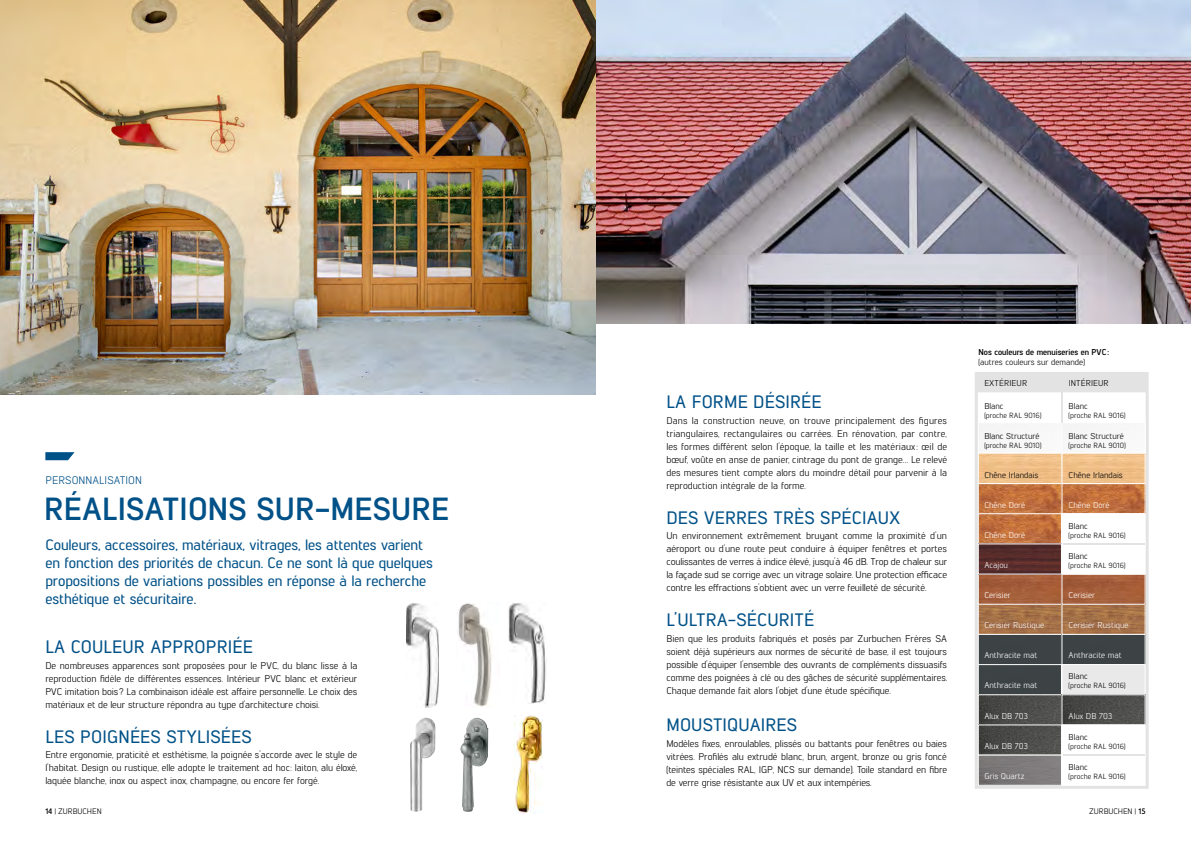
<style>
.page{position:relative;width:1191px;height:842px;background:#fff}
.page>*{position:absolute;margin:0;border:0;box-sizing:border-box;transform-origin:0 0}
.t1{font:700 32px "Lintel";letter-spacing:.005em;color:#005188}
.t2{font:500 18px "Lintel";letter-spacing:.005em;color:#005188}
.t3{font:500 15px/18px "Lintel";letter-spacing:-.005em;color:#005188}
.t4{font:11px "Lintel";letter-spacing:.005em;color:#005188}
.t5{font:9.8px/13px "Lintel";letter-spacing:-.01em;color:#000;text-align:justify}
.t6{font:8.5px "Lintel";color:#fff}
.t7{font:8.5px "Lintel";color:#000}
.t8{font:700 8.5px "Lintel";color:#000}
.t9{font:8px "Lintel";letter-spacing:-.005em;color:#000}
.t10{font:7.5px "Lintel";color:#000}
.s1{font-weight:700}
</style>
<div class="page">
<svg style="left:974px;top:372px;width:174px;height:417px;background:#e0dbd8"></svg>
<svg style="left:45px;top:452px;width:30px;height:8px"></svg>
<img style="left:979px;top:424px;width:81px;height:28px">
<div style="left:977px;top:422px;width:85px;height:32px;border:1px solid #fff"></div>
<div style="left:1062px;top:423px;width:83px;height:30px;background:#f7f7f7"></div>
<svg style="left:979px;top:485px;width:81px;height:27px;background:#c06e3c"></svg>
<div style="left:977px;top:483px;width:85px;height:31px;border:1px solid #fff"></div>
<svg style="left:1063px;top:485px;width:80px;height:27px;background:#c06e3c"></svg>
<img style="left:979px;top:515px;width:81px;height:27px">
<div style="left:977px;top:513px;width:85px;height:31px;border:1px solid #fff"></div>
<div style="left:1061px;top:513px;width:84px;height:31px;background:#fff"></div>
<img style="left:979px;top:606px;width:81px;height:27px">
<div style="left:977px;top:604px;width:85px;height:31px;border:1px solid #fff"></div>
<svg style="left:1063px;top:606px;width:80px;height:27px;background:#a47047"></svg>
<div style="left:978px;top:574px;width:83px;height:30px;background:#a55e3a"></div>
<div style="left:977px;top:574px;width:85px;height:31px;border:1px solid #fff"></div>
<div style="left:1062px;top:574px;width:83px;height:30px;background:#a55e3a"></div>
<div style="left:1061px;top:574px;width:84px;height:31px;border:1px solid #fff"></div>
<div style="left:978px;top:634px;width:83px;height:31px;background:#3d4345"></div>
<div style="left:977px;top:634px;width:85px;height:31px;border:1px solid #fff"></div>
<div style="left:1062px;top:634px;width:83px;height:31px;background:#3d4345"></div>
<div style="left:1061px;top:634px;width:84px;height:31px;border:1px solid #fff"></div>
<div style="left:979px;top:666px;width:81px;height:27px;background:#3d4345"></div>
<div style="left:977px;top:664px;width:85px;height:31px;border:1px solid #fff"></div>
<div style="left:1061px;top:664px;width:84px;height:31px;background:#e9e9e9;border:1px solid #fff"></div>
<div style="left:978px;top:695px;width:83px;height:30px;background:linear-gradient(to right,#3f403d,#555552)"></div>
<div style="left:977px;top:694px;width:85px;height:31px;border:1px solid #fff"></div>
<img style="left:1063px;top:696px;width:80px;height:27px">
<div style="left:1061px;top:694px;width:84px;height:31px;border:1px solid #fff"></div>
<div style="left:978px;top:725px;width:83px;height:30px;background:linear-gradient(to right,#40403d,#555552)"></div>
<div style="left:977px;top:724px;width:85px;height:32px;border:1px solid #fff"></div>
<div style="left:1061px;top:724px;width:84px;height:32px;background:#fff;border:1px solid #fff"></div>
<div style="left:978px;top:755px;width:83px;height:30px;background:#7d7a7a"></div>
<div style="left:977px;top:755px;width:85px;height:31px;border:1px solid #fff"></div>
<div style="left:1061px;top:755px;width:84px;height:31px;background:#fff"></div>
<div style="left:978px;top:453px;width:83px;height:30px;background:#f0c089"></div>
<div style="left:977px;top:453px;width:85px;height:31px;border:1px solid #fff"></div>
<div style="left:1062px;top:453px;width:83px;height:30px;background:#f0c089"></div>
<div style="left:1061px;top:453px;width:84px;height:31px;border:1px solid #fff"></div>
<div style="left:977px;top:392px;width:85px;height:31px;background:#fff"></div>
<div style="left:1061px;top:392px;width:84px;height:31px;background:#fff"></div>
<svg style="left:979px;top:545px;width:81px;height:28px;background:#552b2a"></svg>
<div style="left:1061px;top:543px;width:84px;height:32px;background:#fff;border:1px solid #fff"></div>
<img style="left:595px;top:0;width:596px;height:323px">
<img style="left:406px;top:603px;width:32px;height:105px">
<img style="left:460px;top:718px;width:28px;height:94px">
<img style="left:410px;top:718px;width:25px;height:94px">
<img style="left:508px;top:603px;width:38px;height:101px">
<img style="left:458px;top:603px;width:34px;height:103px">
<img style="left:514px;top:716px;width:29px;height:98px">
<hr style="left:1062px;top:755px;width:82px;height:1px;background:#e3e3e3">
<hr style="left:1062px;top:543px;width:82px;height:1px;background:#e3e3e3">
<hr style="left:1061px;top:392px;width:1px;height:31px;background:#e3e3e3">
<img style="left:0;top:0;width:595px;height:395px">
<p class="t4" style="left:45px;top:472px;width:98px">PERSONNALISATION</p>
<h1 class="t1" style="left:44px;top:487px;width:406px">RÉALISATIONS SUR-MESURE</h1>
<h3 class="t3" style="left:45px;top:535px;width:389px">Couleurs, accessoires, matériaux, vitrages, les attentes varient en fonction des priorités de chacun. Ce ne sont là que quelques propositions de variations possibles en réponse à la recherche esthétique et sécuritaire.</h3>
<h2 class="t2" style="left:45px;top:635px;width:209px">LA COULEUR APPROPRIÉE</h2>
<p class="t5" style="left:45px;top:659px;width:313px">De nombreuses apparences sont proposées pour le PVC, du blanc lisse à la reproduction fidèle de différentes essences. Intérieur PVC blanc et extérieur PVC imitation bois? La combinaison idéale est affaire personnelle. Le choix des matériaux et de leur structure répondra au type d’architecture choisi.</p>
<h2 class="t2" style="left:45px;top:724px;width:208px">LES POIGNÉES STYLISÉES</h2>
<p class="t5" style="left:45px;top:748px;width:313px">Entre ergonomie, praticité et esthétisme, la poignée s’accorde avec le style de l’habitat. Design ou rustique, elle adopte le traitement ad hoc: laiton, alu éloxé, laquée blanche, inox ou aspect inox, champagne, ou encore fer forgé.</p>
<h2 class="t2" style="left:666px;top:390px;width:157px">LA FORME DÉSIRÉE</h2>
<p class="t5" style="left:666px;top:414px;width:282px">Dans la construction neuve, on trouve principalement des figures triangulaires, rectangulaires ou carrées. En rénovation, par contre, les formes diffèrent selon l’époque, la taille et les matériaux : œil de bœuf, voûte en anse de panier, cintrage du pont de grange… Le relevé des mesures tient compte alors du moindre détail pour parvenir à la reproduction intégrale de la forme.</p>
<h2 class="t2" style="left:666px;top:505px;width:235px">DES VERRES TRÈS SPÉCIAUX</h2>
<p class="t5" style="left:666px;top:529px;width:282px">Un environnement extrêmement bruyant comme la proximité d’un aéroport ou d’une route peut conduire à équiper fenêtres et portes coulissantes de verres à indice élevé, jusqu’à 46 dB. Trop de chaleur sur la façade sud se corrige avec un vitrage solaire. Une protection efficace contre les effractions s’obtient avec un verre feuilleté de sécurité.</p>
<h2 class="t2" style="left:666px;top:607px;width:149px">L’ULTRA-SÉCURITÉ</h2>
<p class="t5" style="left:666px;top:631px;width:282px">Bien que les produits fabriqués et posés par Zurbuchen Frères SA soient déjà supérieurs aux normes de sécurité de base, il est toujours possible d’équiper l’ensemble des ouvrants de compléments dissuasifs comme des poignées à clé ou des gâches de sécurité supplémentaires.<br>Chaque demande fait alors l’objet d’une étude spécifique.</p>
<h2 class="t2" style="left:666px;top:712px;width:132px">MOUSTIQUAIRES</h2>
<p class="t5" style="left:666px;top:736px;width:282px">Modèles fixes, enroulables, plissés ou battants pour fenêtres ou baies vitrées. Profilés alu extrudé blanc, brun, argent, bronze ou gris foncé (teintes spéciales RAL, IGP, NCS sur demande). Toile standard en fibre de verre grise résistante aux UV et aux intempéries.</p>
<p class="t8" style="left:978px;top:346px;width:132px">Nos couleurs de menuiseries en PVC:</p>
<p class="t7" style="left:978px;top:356px;width:108px">(autres couleurs sur demande)</p>
<p class="t7" style="left:984px;top:377px;width:44px">EXTÉRIEUR</p>
<p class="t7" style="left:1068px;top:377px;width:42px">INTÉRIEUR</p>
<p class="t7" style="left:984px;top:400px;width:21px">Blanc</p>
<p class="t10" style="left:984px;top:410px;width:58px">(proche RAL 9016)</p>
<p class="t7" style="left:984px;top:431px;width:57px">Blanc Structuré</p>
<p class="t10" style="left:984px;top:441px;width:58px">(proche RAL 9010)</p>
<p class="t7" style="left:1068px;top:400px;width:21px">Blanc</p>
<p class="t10" style="left:1068px;top:410px;width:58px">(proche RAL 9016)</p>
<p class="t7" style="left:1068px;top:431px;width:57px">Blanc Structuré</p>
<p class="t10" style="left:1068px;top:441px;width:58px">(proche RAL 9010)</p>
<p class="t7" style="left:984px;top:469px;width:56px">Chêne Irlandais</p>
<p class="t7" style="left:1068px;top:469px;width:56px">Chêne Irlandais</p>
<p class="t6" style="left:984px;top:499px;width:43px">Chêne Doré</p>
<p class="t6" style="left:1068px;top:499px;width:43px">Chêne Doré</p>
<p class="t6" style="left:984px;top:529px;width:43px">Chêne Doré</p>
<p class="t6" style="left:984px;top:559px;width:25px">Acajou</p>
<p class="t6" style="left:984px;top:589px;width:28px">Cerisier</p>
<p class="t6" style="left:1068px;top:589px;width:28px">Cerisier</p>
<p class="t6" style="left:984px;top:619px;width:61px">Cerisier Rustique</p>
<p class="t6" style="left:1068px;top:619px;width:61px">Cerisier Rustique</p>
<p class="t6" style="left:984px;top:650px;width:54px">Anthracite mat</p>
<p class="t6" style="left:1068px;top:650px;width:54px">Anthracite mat</p>
<p class="t6" style="left:984px;top:680px;width:54px">Anthracite mat</p>
<p class="t6" style="left:984px;top:710px;width:45px">Alux DB 703</p>
<p class="t6" style="left:1068px;top:710px;width:45px">Alux DB 703</p>
<p class="t6" style="left:984px;top:740px;width:45px">Alux DB 703</p>
<p class="t6" style="left:984px;top:770px;width:42px">Gris Quartz</p>
<p class="t7" style="left:1068px;top:520px;width:21px">Blanc</p>
<p class="t10" style="left:1068px;top:530px;width:58px">(proche RAL 9016)</p>
<p class="t7" style="left:1068px;top:550px;width:21px">Blanc</p>
<p class="t10" style="left:1068px;top:560px;width:58px">(proche RAL 9016)</p>
<p class="t7" style="left:1068px;top:671px;width:21px">Blanc</p>
<p class="t10" style="left:1068px;top:681px;width:58px">(proche RAL 9016)</p>
<p class="t7" style="left:1068px;top:731px;width:21px">Blanc</p>
<p class="t10" style="left:1068px;top:741px;width:58px">(proche RAL 9016)</p>
<p class="t7" style="left:1068px;top:761px;width:21px">Blanc</p>
<p class="t10" style="left:1068px;top:771px;width:58px">(proche RAL 9016)</p>
<p class="t9" style="left:45px;top:806px;width:58px"><span class="s1">14</span> | ZURBUCHEN</p>
<p class="t9" style="left:1089px;top:806px;width:58px">ZURBUCHEN | <span class="s1">15</span></p>
</div>
